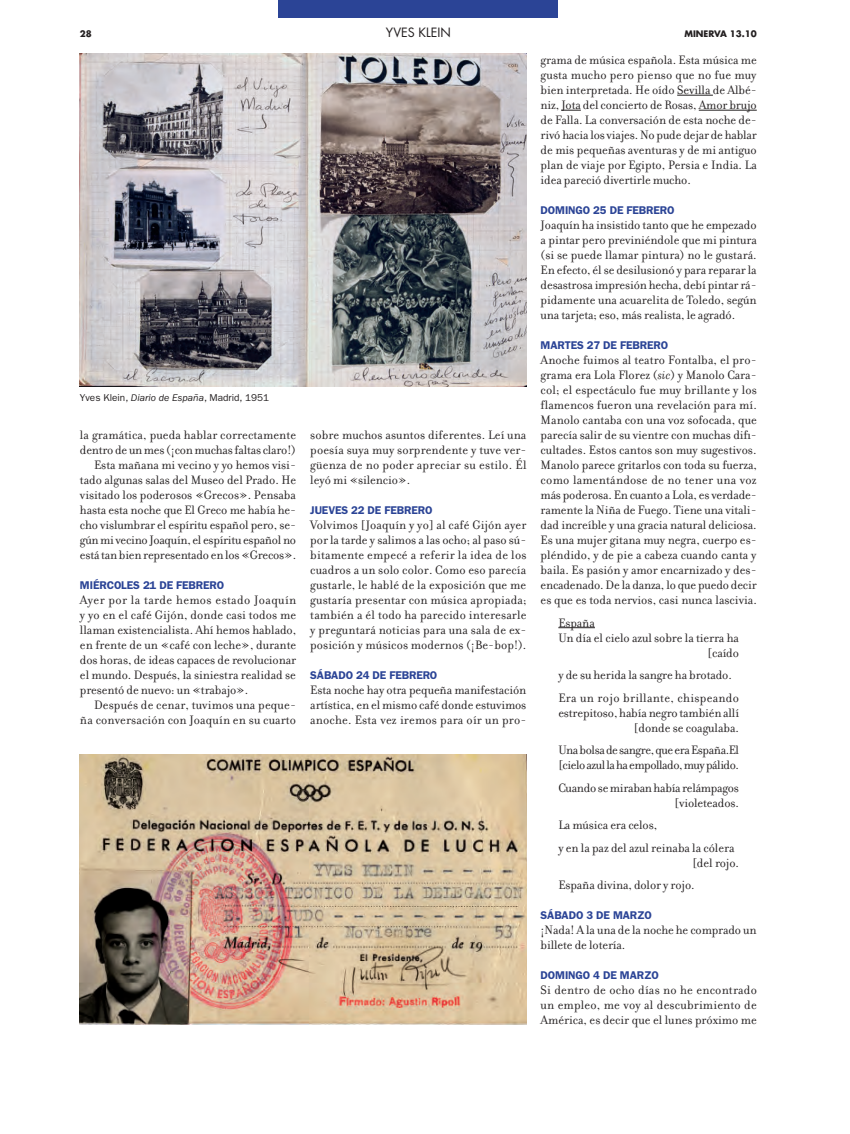
<style>
.page{position:relative;width:850px;height:1134px;background:#fff}
.page>*{position:absolute;margin:0;border:0;box-sizing:border-box;transform-origin:0 0}
.t1{font:13.12px/15px "Filosofia";letter-spacing:-.005em;color:#231f20;text-align:justify}
.t2{font:13.12px/15px "Filosofia";letter-spacing:-.035em;color:#231f20}
.t3{font:13.12px/22.5px "Filosofia";letter-spacing:.025em;color:#231f20}
.t4{font:12.5px "Futura";color:#231f20}
.t5{font:600 11.25px "ITC Franklin Gothic Std";letter-spacing:-.01em;color:#2b4496}
.t6{font:10px "ITC Franklin Gothic Std";color:#231f20}
.t7{font:700 8.75px "Futura";color:#231f20}
.s1{font-style:italic}
</style>
<div class="page">
<div style="left:278px;top:0;width:280px;height:18px;background:#2b4496"></div>
<hr style="left:677px;top:95px;width:36px;height:1px;background:#231f20">
<svg style="left:561px;top:110px;width:20px;height:1px"></svg>
<hr style="left:699px;top:110px;width:58px;height:1px;background:#231f20">
<hr style="left:558px;top:627px;width:37px;height:1px;background:#231f20">
<img style="left:80px;top:754px;width:446px;height:270px">
<img style="left:80px;top:53px;width:446px;height:334px">
<p class="t7" style="left:80px;top:28px;width:13px">28</p>
<p class="t4" style="left:386px;top:24px;width:66px">YVES KLEIN</p>
<p class="t7" style="left:685px;top:28px;width:74px">MINERVA 13.10</p>
<p class="t6" style="left:80px;top:392px;width:191px">Yves Klein, <span class="s1">Diario de España</span>, Madrid, 1951</p>
<p class="t1" style="left:80px;top:428px;width:218px;text-align:right">la gramática, pueda hablar correctamente dentro de un mes (¡con muchas faltas claro!)<br>Esta mañana mi vecino y yo hemos visi&shy;tado algunas salas del Museo del Prado. He visitado los poderosos «Grecos». Pensaba hasta esta noche que El Greco me había he&shy;cho vislumbrar el espíritu español pero, se&shy;gún mi vecino Joaquín, el espíritu español no está tan bien representado en los «Grecos».</p>
<p class="t5" style="left:80px;top:579px;width:146px">MIÉRCOLES 21 DE FEBRERO</p>
<p class="t1" style="left:80px;top:593px;width:218px">Ayer por la tarde hemos estado Joaquín y yo en el café Gijón, donde casi todos me llaman existencialista. Ahí hemos hablado, en frente de un «café con leche», durante dos horas, de ideas capaces de revolucionar el mundo. Después, la siniestra realidad se presentó de nuevo: un «trabajo».</p>
<p class="t1" style="left:80px;top:698px;width:218px;text-align:right">Después de cenar, tuvimos una peque&shy;ña conversación con Joaquín en su cuarto</p>
<p class="t1" style="left:310px;top:428px;width:218px">sobre muchos asuntos diferentes. Leí una poesía suya muy sorprendente y tuve ver&shy;güenza de no poder apreciar su estilo. Él leyó mi «silencio».</p>
<p class="t5" style="left:310px;top:504px;width:124px">JUEVES 22 DE FEBRERO</p>
<p class="t1" style="left:310px;top:518px;width:218px">Volvimos [Joaquín y yo] al café Gijón ayer por la tarde y salimos a las ocho; al paso sú&shy;bitamente empecé a referir la idea de los cuadros a un solo color. Como eso parecía gustarle, le hablé de la exposición que me gustaría presentar con música apropiada; también a él todo ha parecido interesarle y preguntará noticias para una sala de ex&shy;posición y músicos modernos (¡Be-bop!).</p>
<p class="t5" style="left:310px;top:669px;width:129px">SÁBADO 24 DE FEBRERO</p>
<p class="t1" style="left:310px;top:683px;width:218px">Esta noche hay otra pequeña manifestación artística, en el mismo café donde estuvimos anoche. Esta vez iremos para oír un pro-</p>
<p class="t1" style="left:541px;top:53px;width:218px">grama de música española. Esta música me gusta mucho pero pienso que no fue muy bien interpretada. He oído Sevilla de Albé&shy;niz, Jota del concierto de Rosas, Amor brujo de Falla. La conversación de esta noche de&shy;rivó hacia los viajes. No pude dejar de hablar de mis pequeñas aventuras y de mi antiguo plan de viaje por Egipto, Persia e India. La idea pareció divertirle mucho.</p>
<p class="t5" style="left:541px;top:204px;width:135px">DOMINGO 25 DE FEBRERO</p>
<p class="t1" style="left:541px;top:218px;width:218px">Joaquín ha insistido tanto que he empezado a pintar pero previniéndole que mi pintura (si se puede llamar pintura) no le gustará.<br>En efecto, él se desilusionó y para reparar la desastrosa impresión hecha, debí pintar rá&shy;pidamente una acuarelita de Toledo, según una tarjeta; eso, más realista, le agradó.</p>
<p class="t5" style="left:541px;top:339px;width:129px">MARTES 27 DE FEBRERO</p>
<p class="t1" style="left:541px;top:353px;width:218px">Anoche fuimos al teatro Fontalba, el pro&shy;grama era Lola Florez (<span class="s1">sic</span>) y Manolo Cara&shy;col; el espectáculo fue muy brillante y los flamencos fueron una revelación para mí.<br>Manolo cantaba con una voz sofocada, que parecía salir de su vientre con muchas difi&shy;cultades. Estos cantos son muy sugestivos.<br>Manolo parece gritarlos con toda su fuerza, como lamentándose de no tener una voz más poderosa. En cuanto a Lola, es verdade&shy;ramente la Niña de Fuego. Tiene una vitali&shy;dad increíble y una gracia natural deliciosa.<br>Es una mujer gitana muy negra, cuerpo es&shy;pléndido, y de pie a cabeza cuando canta y baila. Es pasión y amor encarnizado y des&shy;encadenado. De la danza, lo que puedo decir es que es toda nervios, casi nunca lascivia.</p>
<p class="t1" style="left:558px;top:615px;width:38px">España</p>
<p class="t1" style="left:558px;top:630px;width:182px">Un día el cielo azul sobre la tierra ha</p>
<p class="t1" style="left:707px;top:645px;width:33px">[caído</p>
<p class="t3" style="left:558px;top:664px;width:182px">y de su herida la sangre ha brotado.<br>Era un rojo brillante, chispeando</p>
<p class="t1" style="left:558px;top:705px;width:182px;text-align:right">estrepitoso, había negro también allí [donde se coagulaba.</p>
<p class="t2" style="left:558px;top:743px;width:182px">Una bolsa de sangre, que era España.El [cielo azul la ha empollado, muy pálido.</p>
<p class="t1" style="left:558px;top:780px;width:182px;text-align:right">Cuando se miraban había relámpagos [violeteados.</p>
<p class="t1" style="left:558px;top:814px;width:178px;line-height:22.5px">La música era celos,<br>y en la paz del azul reinaba la cólera</p>
<p class="t1" style="left:558px;top:851px;width:182px;line-height:22.5px;text-indent:134px">[del rojo.<br>España divina, dolor y rojo.</p>
<p class="t5" style="left:541px;top:909px;width:113px">SÁBADO 3 DE MARZO</p>
<p class="t1" style="left:541px;top:923px;width:217px">¡Nada! A la una de la noche he comprado un billete de lotería.</p>
<p class="t5" style="left:541px;top:969px;width:120px">DOMINGO 4 DE MARZO</p>
<p class="t1" style="left:541px;top:983px;width:218px">Si dentro de ocho días no he encontrado un empleo, me voy al descubrimiento de América, es decir que el lunes próximo me</p>
</div>
